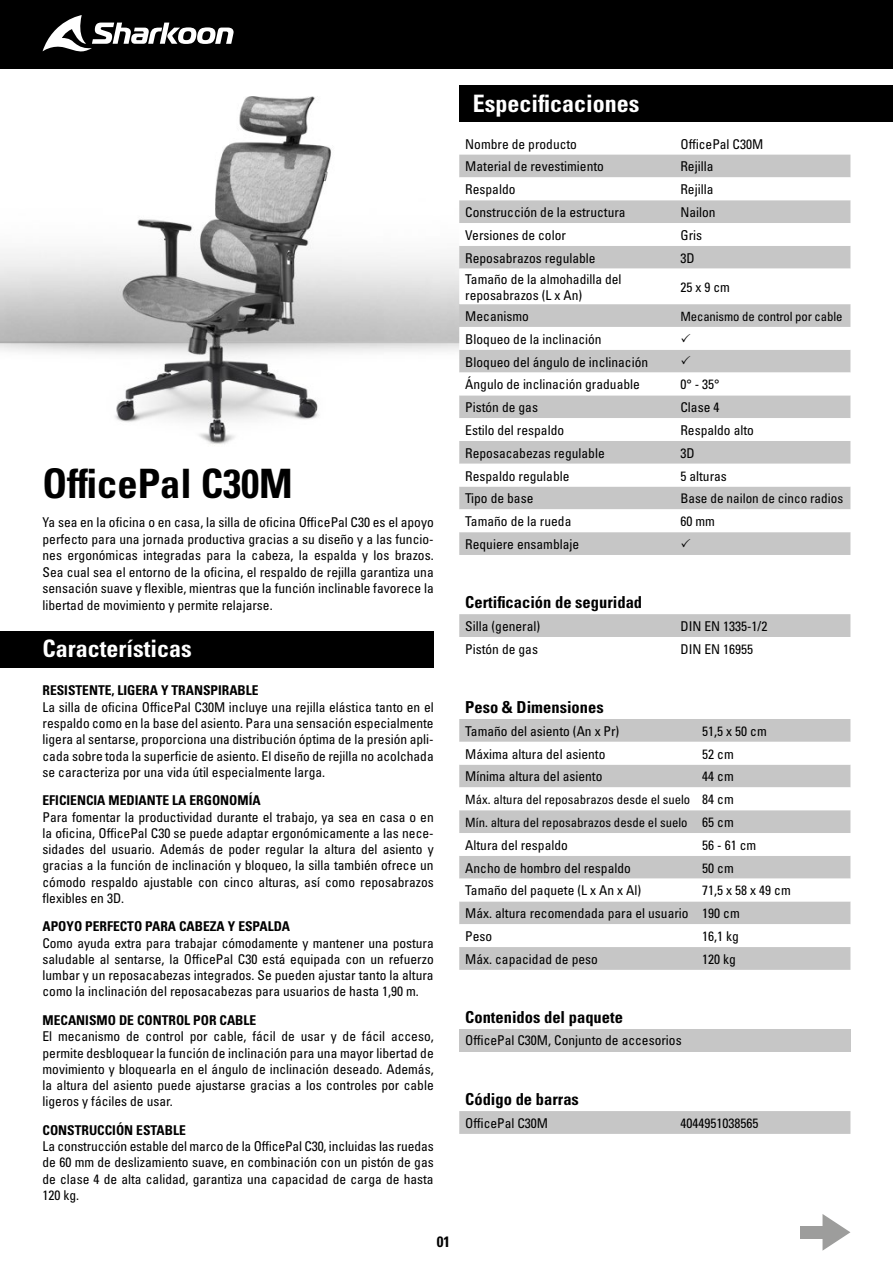
<style>
.page{position:relative;width:893px;height:1263px;background:#fff}
.page>*{position:absolute;margin:0;border:0;box-sizing:border-box;transform-origin:0 0}
.t1{font:40.5px "Univers LTCYR 67 Bold Cond";color:#000}
.t2{font:24px "Univers LTCYR 67 Bold Cond";color:#fff}
.t3{font:16.5px "Univers LTCYR 67 Bold Cond";color:#000}
.t4{font:15px "Univers LTCYR 67 Bold Cond";color:#000}
.t5{font:condensed 13.5px/16.2px "Univers LTCYR 57";color:#000;text-align:justify}
.t6{font:13.5px "Univers LTCYR 67 Bold Cond";color:#000}
.t7{font:condensed 13.2px "Univers LTCYR 57";color:#000}
.t8{font:condensed 12.75px/22.8px "Univers LTCYR 57";color:#000}
.s1{font-size:13.5px}
</style>
<div class="page">
<div style="left:0;top:0;width:893px;height:69px;background:#000"></div>
<svg style="left:43px;top:15px;width:191px;height:37px"></svg>
<img style="left:0;top:96px;width:459px;height:348px">
<div style="left:459px;top:1029px;width:391px;height:23px;background:#c6c6c6"></div>
<svg style="left:459px;top:154px;width:391px;height:1px"></svg>
<div style="left:459px;top:155px;width:391px;height:400px;background:#c6c6c6"></div>
<svg style="left:459px;top:177px;width:391px;height:355px"></svg>
<div style="left:459px;top:719px;width:391px;height:251px;background:#c6c6c6"></div>
<svg style="left:459px;top:742px;width:391px;height:205px"></svg>
<div style="left:459px;top:614px;width:391px;height:23px;background:#c6c6c6"></div>
<div style="left:459px;top:1111px;width:391px;height:23px;background:#c6c6c6"></div>
<div style="left:0;top:631px;width:434px;height:37px;background:#000"></div>
<div style="left:459px;top:85px;width:434px;height:37px;background:#000"></div>
<svg style="left:822px;top:1214px;width:28px;height:37px"></svg>
<div style="left:800px;top:1226px;width:25px;height:12px;background:#9d9d9c"></div>
<svg style="left:681px;top:333px;width:9px;height:9px"></svg>
<svg style="left:681px;top:356px;width:9px;height:9px"></svg>
<svg style="left:681px;top:538px;width:9px;height:9px"></svg>
<h1 class="t1" style="left:43px;top:459px;width:252px">OfficePal C30M</h1>
<p class="t5" style="left:43px;top:514px;width:393px">Ya sea en la oficina o en casa, la silla de oficina OfficePal C30 es el apoyo perfecto para una jornada productiva gracias a su diseño y a las funcio&shy;nes ergonómicas integradas para la cabeza, la espalda y los brazos.<br>Sea cual sea el entorno de la oficina, el respaldo de rejilla garantiza una sensación suave y flexible, mientras que la función inclinable favorece la libertad de movimiento y permite relajarse.</p>
<h2 class="t2" style="left:43px;top:634px;width:151px">Características</h2>
<p class="t6" style="left:43px;top:682px;width:218px">RESISTENTE, LIGERA Y TRANSPIRABLE</p>
<p class="t5" style="left:43px;top:699px;width:393px">La silla de oficina OfficePal C30M incluye una rejilla elástica tanto en el respaldo como en la base del asiento. Para una sensación especialmente ligera al sentarse, proporciona una distribución óptima de la presión apli&shy;cada sobre toda la superficie de asiento. El diseño de rejilla no acolchada se caracteriza por una vida útil especialmente larga.</p>
<p class="t6" style="left:43px;top:792px;width:220px">EFICIENCIA MEDIANTE LA ERGONOMÍA</p>
<p class="t5" style="left:43px;top:808px;width:393px">Para fomentar la productividad durante el trabajo, ya sea en casa o en la oficina, OfficePal C30 se puede adaptar ergonómicamente a las nece&shy;sidades del usuario. Además de poder regular la altura del asiento y gracias a la función de inclinación y bloqueo, la silla también ofrece un cómodo respaldo ajustable con cinco alturas, así como reposabrazos flexibles en 3D.</p>
<p class="t6" style="left:43px;top:918px;width:249px">APOYO PERFECTO PARA CABEZA Y ESPALDA</p>
<p class="t5" style="left:43px;top:934px;width:393px">Como ayuda extra para trabajar cómodamente y mantener una postura saludable al sentarse, la OfficePal C30 está equipada con un refuerzo lumbar y un reposacabezas integrados. Se pueden ajustar tanto la altura como la inclinación del reposacabezas para usuarios de hasta 1,90 m.</p>
<p class="t6" style="left:43px;top:1012px;width:215px">MECANISMO DE CONTROL POR CABLE</p>
<p class="t5" style="left:43px;top:1028px;width:393px">El mecanismo de control por cable, fácil de usar y de fácil acceso, permite desbloquear la función de inclinación para una mayor libertad de movimiento y bloquearla en el ángulo de inclinación deseado. Además, la altura del asiento puede ajustarse gracias a los controles por cable ligeros y fáciles de usar.</p>
<p class="t6" style="left:43px;top:1121px;width:145px">CONSTRUCCIÓN ESTABLE</p>
<p class="t5" style="left:43px;top:1138px;width:393px">La construcción estable del marco de la OfficePal C30, incluidas las ruedas de 60 mm de deslizamiento suave, en combinación con un pistón de gas de clase 4 de alta calidad, garantiza una capacidad de carga de hasta 120 kg.</p>
<p class="t4" style="left:437px;top:1232px;width:15px">01</p>
<h2 class="t2" style="left:473px;top:89px;width:168px">Especificaciones</h2>
<p class="t5" style="left:465px;top:135px;width:113px">Nombre de producto</p>
<p class="t5" style="left:680px;top:135px;width:84px">OfficePal C30M</p>
<p class="t5" style="left:465px;top:158px;width:140px">Material de revestimiento</p>
<p class="t5" style="left:680px;top:158px;width:34px">Rejilla</p>
<p class="t5" style="left:465px;top:181px;width:52px">Respaldo</p>
<p class="t5" style="left:680px;top:181px;width:34px">Rejilla</p>
<p class="t5" style="left:465px;top:204px;width:162px">Construcción de la estructura</p>
<p class="t5" style="left:680px;top:204px;width:37px">Nailon</p>
<p class="t5" style="left:465px;top:227px;width:102px">Versiones de color</p>
<p class="t5" style="left:680px;top:227px;width:23px">Gris</p>
<p class="t5" style="left:465px;top:249px;width:132px">Reposabrazos regulable</p>
<p class="t5" style="left:680px;top:249px;width:16px">3D</p>
<p class="t5" style="left:465px;top:270px;width:158px">Tamaño de la almohadilla del reposabrazos (L x An)</p>
<p class="t5" style="left:680px;top:279px;width:51px">25 x 9 cm</p>
<p class="t5" style="left:465px;top:308px;width:65px">Mecanismo</p>
<p class="t8" style="left:680px;top:304px;width:164px">Mecanismo de control por cable</p>
<p class="t5" style="left:465px;top:327px;width:184px;line-height:22.8px;text-align:left">Bloqueo de la inclinación<br>Bloqueo del ángulo de inclinación<br>Ángulo de inclinación graduable</p>
<p class="t5" style="left:680px;top:376px;width:41px">0° - 35°</p>
<p class="t5" style="left:465px;top:399px;width:74px">Pistón de gas</p>
<p class="t5" style="left:680px;top:399px;width:40px">Clase 4</p>
<p class="t5" style="left:465px;top:422px;width:100px">Estilo del respaldo</p>
<p class="t5" style="left:680px;top:422px;width:75px">Respaldo alto</p>
<p class="t5" style="left:465px;top:444px;width:141px">Reposacabezas regulable</p>
<p class="t5" style="left:680px;top:444px;width:16px">3D</p>
<p class="t5" style="left:465px;top:467px;width:106px">Respaldo regulable</p>
<p class="t5" style="left:680px;top:467px;width:48px">5 alturas</p>
<p class="t5" style="left:465px;top:490px;width:70px">Tipo de base</p>
<p class="t7" style="left:680px;top:490px;width:164px">Base de nailon de cinco radios</p>
<p class="t5" style="left:465px;top:513px;width:108px">Tamaño de la rueda</p>
<p class="t5" style="left:680px;top:513px;width:36px">60 mm</p>
<p class="t5" style="left:465px;top:536px;width:115px">Requiere ensamblaje</p>
<p class="t3" style="left:465px;top:592px;width:178px">Certificación de seguridad</p>
<p class="t5" style="left:465px;top:618px;width:76px">Silla (general)</p>
<p class="t5" style="left:680px;top:618px;width:88px">DIN EN 1335-1/2</p>
<p class="t5" style="left:465px;top:640px;width:74px">Pistón de gas</p>
<p class="t5" style="left:680px;top:640px;width:74px">DIN EN 16955</p>
<p class="t3" style="left:465px;top:697px;width:140px">Peso &amp; Dimensiones</p>
<p class="t5" style="left:465px;top:722px;width:156px">Tamaño del asiento (An x Pr)</p>
<p class="t5" style="left:702px;top:722px;width:66px">51,5 x 50 cm</p>
<p class="t5" style="left:465px;top:745px;width:142px">Máxima altura del asiento</p>
<p class="t5" style="left:702px;top:745px;width:33px">52 cm</p>
<p class="t5" style="left:465px;top:768px;width:139px">Mínima altura del asiento</p>
<p class="t5" style="left:702px;top:768px;width:33px">44 cm</p>
<p class="t8" style="left:465px;top:788px;width:270px">Máx. altura del reposabrazos desde el suelo <span class="s1">84 cm<br></span>Mín. altura del reposabrazos desde el suelo <span class="s1">65 cm</span></p>
<p class="t5" style="left:465px;top:836px;width:104px">Altura del respaldo</p>
<p class="t5" style="left:702px;top:836px;width:55px">56 - 61 cm</p>
<p class="t5" style="left:465px;top:859px;width:167px">Ancho de hombro del respaldo</p>
<p class="t5" style="left:702px;top:859px;width:33px">50 cm</p>
<p class="t5" style="left:465px;top:882px;width:177px">Tamaño del paquete (L x An x Al)</p>
<p class="t5" style="left:465px;top:879px;width:327px;line-height:22.8px;text-align:left;text-indent:237px">71,5 x 58 x 49 cm<br>Máx. altura recomendada para el usuario 190 cm<br>Peso</p>
<p class="t5" style="left:702px;top:928px;width:38px">16,1 kg</p>
<p class="t5" style="left:465px;top:950px;width:134px">Máx. capacidad de peso</p>
<p class="t5" style="left:702px;top:950px;width:35px">120 kg</p>
<p class="t3" style="left:465px;top:1007px;width:159px">Contenidos del paquete</p>
<p class="t5" style="left:465px;top:1032px;width:218px">OfficePal C30M, Conjunto de accesorios</p>
<p class="t3" style="left:465px;top:1089px;width:115px">Código de barras</p>
<p class="t5" style="left:465px;top:1114px;width:84px">OfficePal C30M</p>
<p class="t5" style="left:680px;top:1114px;width:79px">4044951038565</p>
</div>
